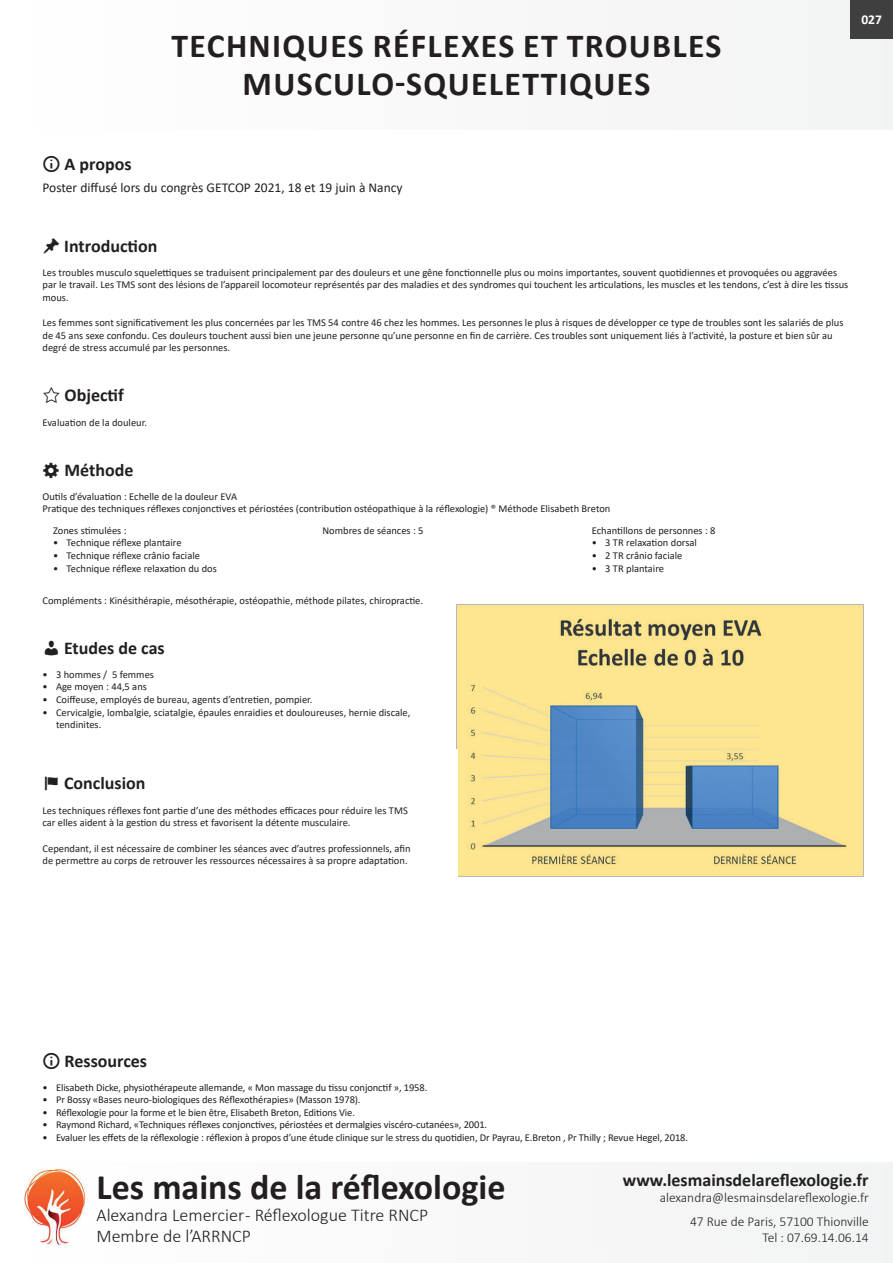
<style>
.page{position:relative;width:893px;height:1263px;background:#fff}
.page>*{position:absolute;margin:0;border:0;box-sizing:border-box;transform-origin:0 0}
.t1{font:700 36px "Calibri";color:#231f20}
.t2{font:700 33.75px/37.5px "Calibri";letter-spacing:.04em;color:#231f20;text-align:center}
.t3{font:700 18px "Calibri";color:#231f20}
.t4{font:300 18px/21.6px "Calibri";color:#231f20}
.t5{font:300 13.5px/23.4px "Calibri";color:#231f20;text-align:right}
.t6{font:13.5px "Calibri";color:#231f20}
.t7{font:700 13.5px "Calibri";color:#fff}
.t8{font:10.5px/12.6px "Calibri";color:#231f20}
</style>
<div class="page">
<div style="left:0;top:0;width:893px;height:131px;background:#f9f9f9"></div>
<div style="left:850px;top:0;width:43px;height:38px;background:#3f3f40"></div>
<div style="left:0;top:1162px;width:893px;height:101px;background:#f8f8f9"></div>
<img style="left:24px;top:1169px;width:62px;height:77px">
<img style="left:457px;top:604px;width:406px;height:272px">
<div style="left:0;top:749px;width:458px;height:136px;background:#fff"></div>
<h2 class="t2" style="left:172px;top:27px;width:551px">TECHNIQUES RÉFLEXES ET TROUBLES<br>MUSCULO-SQUELETTIQUES</h2>
<p class="t7" style="left:861px;top:10px;width:22px">027</p>
<h3 class="t3" style="left:65px;top:151px;width:69px">A propos</h3>
<p class="t6" style="left:43px;top:178px;width:362px">Poster diffusé lors du congrès GETCOP 2021, 18 et 19 juin à Nancy</p>
<h3 class="t3" style="left:64px;top:234px;width:95px">Introduction</h3>
<p class="t8" style="left:43px;top:266px;width:807px">Les troubles musculo squelettiques se traduisent principalement par des douleurs et une gêne fonctionnelle plus ou moins importantes, souvent quotidiennes et provoquées ou aggravées par le travail. Les TMS sont des lésions de l’appareil locomoteur représentés par des maladies et des syndromes qui touchent les articulations, les muscles et les tendons, c’est à dire les tissus mous.</p>
<p class="t8" style="left:43px;top:316px;width:802px">Les femmes sont significativement les plus concernées par les TMS 54 contre 46 chez les hommes. Les personnes le plus à risques de développer ce type de troubles sont les salariés de plus de 45 ans sexe confondu. Ces douleurs touchent aussi bien une jeune personne qu’une personne en fin de carrière. Ces troubles sont uniquement liés à l’activité, la posture et bien sûr au degré de stress accumulé par les personnes.</p>
<h3 class="t3" style="left:65px;top:382px;width:61px">Objectif</h3>
<p class="t8" style="left:43px;top:416px;width:106px">Evaluation de la douleur.</p>
<h3 class="t3" style="left:65px;top:457px;width:70px">Méthode</h3>
<p class="t8" style="left:43px;top:490px;width:569px">Outils d’évaluation : Echelle de la douleur EVA<br>Pratique des techniques réflexes conjonctives et périostées (contribution ostéopathique à la réflexologie) ® Méthode Elisabeth Breton</p>
<p class="t8" style="left:53px;top:524px;width:75px">Zones stimulées :</p>
<p class="t8" style="left:53px;top:536px;width:130px">• Technique réflexe plantaire</p>
<p class="t8" style="left:53px;top:549px;width:148px">• Technique réflexe crânio faciale</p>
<p class="t8" style="left:53px;top:561px;width:165px">• Technique réflexe relaxation du dos</p>
<p class="t8" style="left:322px;top:524px;width:103px">Nombres de séances : 5</p>
<p class="t8" style="left:592px;top:524px;width:125px">Echantillons de personnes : 8</p>
<p class="t8" style="left:592px;top:536px;width:107px">• 3 TR relaxation dorsal</p>
<p class="t8" style="left:592px;top:549px;width:92px">• 2 TR crânio faciale</p>
<p class="t8" style="left:592px;top:561px;width:74px">• 3 TR plantaire</p>
<p class="t8" style="left:43px;top:594px;width:382px">Compléments : Kinésithérapie, mésothérapie, ostéopathie, méthode pilates, chiropractie.</p>
<h3 class="t3" style="left:64px;top:636px;width:102px">Etudes de cas</h3>
<p class="t8" style="left:43px;top:668px;width:113px">• 3 hommes / 5 femmes</p>
<p class="t8" style="left:43px;top:680px;width:106px">• Age moyen : 44,5 ans</p>
<p class="t8" style="left:43px;top:693px;width:271px">• Coiffeuse, employés de bureau, agents d’entretien, pompier.</p>
<p class="t8" style="left:56px;top:705px;width:356px;text-indent:-14px">• Cervicalgie, lombalgie, sciatalgie, épaules enraidies et douloureuses, hernie discale, tendinites.</p>
<h3 class="t3" style="left:64px;top:770px;width:83px">Conclusion</h3>
<p class="t8" style="left:43px;top:804px;width:367px">Les techniques réflexes font partie d’une des méthodes efficaces pour réduire les TMS car elles aident à la gestion du stress et favorisent la détente musculaire.</p>
<p class="t8" style="left:43px;top:841px;width:370px">Cependant, il est nécessaire de combiner les séances avec d’autres professionnels, afin de permettre au corps de retrouver les ressources nécessaires à sa propre adaptation.</p>
<h3 class="t3" style="left:65px;top:1048px;width:84px">Ressources</h3>
<p class="t8" style="left:43px;top:1080px;width:386px">• Elisabeth Dicke, physiothérapeute allemande, « Mon massage du tissu conjonctif », 1958.</p>
<p class="t8" style="left:43px;top:1093px;width:320px">• Pr Bossy «Bases neuro-biologiques des Réflexothérapies» (Masson 1978).</p>
<p class="t8" style="left:43px;top:1106px;width:314px">• Réflexologie pour la forme et le bien être, Elisabeth Breton, Editions Vie.</p>
<p class="t8" style="left:43px;top:1118px;width:446px">• Raymond Richard, «Techniques réflexes conjonctives, périostées et dermalgies viscéro-cutanées», 2001.</p>
<p class="t8" style="left:43px;top:1131px;width:647px">• Evaluer les effets de la réflexologie : réflexion à propos d’une étude clinique sur le stress du quotidien, Dr Payrau, E.Breton , Pr Thilly ; Revue Hegel, 2018.</p>
<h1 class="t1" style="left:97px;top:1161px;width:410px">Les mains de la réflexologie</h1>
<h3 class="t4" style="left:97px;top:1204px;width:333px">Alexandra Lemercier - Réflexologue Titre RNCP<br>Membre de l’ARRNCP</h3>
<h3 class="t3" style="left:623px;top:1167px;width:247px">www.lesmainsdelareflexologie.fr</h3>
<p class="t5" style="left:660px;top:1186px;width:210px">alexandra@lesmainsdelareflexologie.fr<br>47 Rue de Paris, 57100 Thionville</p>
<p class="t5" style="left:762px;top:1225px;width:108px">Tel : 07.69.14.06.14</p>
</div>
